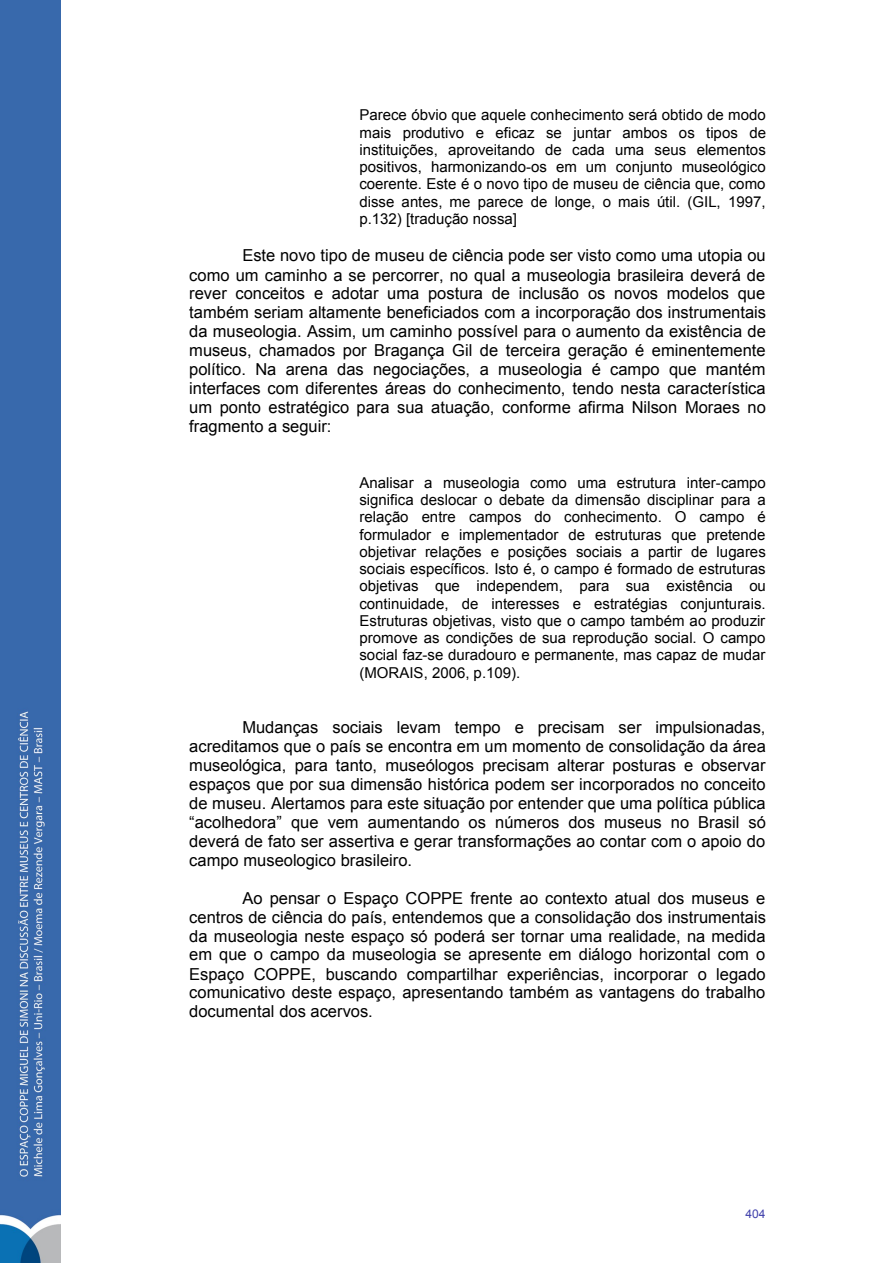
<style>
.page{position:relative;width:893px;height:1263px;background:#fff}
.page>*{position:absolute;margin:0;border:0;box-sizing:border-box;transform-origin:0 0}
.t1{font:16.5px/19px "Arial";color:#000;text-align:justify}
.t2{font:15px/17.2px "Arial";color:#000;text-align:justify}
.t3{font:12px "Arial";color:#4040ab}
</style>
<div class="page">
<img style="left:0;top:0;width:61px;height:1263px">
<p class="t2" style="left:359px;top:107px;width:408px">Parece óbvio que aquele conhecimento será obtido de modo mais produtivo e eficaz se juntar ambos os tipos de instituições, aproveitando de cada uma seus elementos positivos, harmonizando-os em um conjunto museológico coerente. Este é o novo tipo de museu de ciência que, como disse antes, me parece de longe, o mais útil. (GIL, 1997, p.132) [tradução nossa]</p>
<p class="t1" style="left:189px;top:246px;width:578px;text-indent:53px">Este novo tipo de museu de ciência pode ser visto como uma utopia ou como um caminho a se percorrer, no qual a museologia brasileira deverá de rever conceitos e adotar uma postura de inclusão os novos modelos que também seriam altamente beneficiados com a incorporação dos instrumentais da museologia. Assim, um caminho possível para o aumento da existência de museus, chamados por Bragança Gil de terceira geração é eminentemente político. Na arena das negociações, a museologia é campo que mantém interfaces com diferentes áreas do conhecimento, tendo nesta característica um ponto estratégico para sua atuação, conforme afirma Nilson Moraes no fragmento a seguir:</p>
<p class="t2" style="left:359px;top:474px;width:408px">Analisar a museologia como uma estrutura inter-campo significa deslocar o debate da dimensão disciplinar para a relação entre campos do conhecimento. O campo é formulador e implementador de estruturas que pretende objetivar relações e posições sociais a partir de lugares sociais específicos. Isto é, o campo é formado de estruturas objetivas que independem, para sua existência ou continuidade, de interesses e estratégias conjunturais.<br>Estruturas objetivas, visto que o campo também ao produzir promove as condições de sua reprodução social. O campo social faz-se duradouro e permanente, mas capaz de mudar (MORAIS, 2006, p.109).</p>
<p class="t1" style="left:189px;top:717px;width:578px;text-indent:53px">Mudanças sociais levam tempo e precisam ser impulsionadas, acreditamos que o país se encontra em um momento de consolidação da área museológica, para tanto, museólogos precisam alterar posturas e observar espaços que por sua dimensão histórica podem ser incorporados no conceito de museu. Alertamos para este situação por entender que uma política pública “acolhedora” que vem aumentando os números dos museus no Brasil só deverá de fato ser assertiva e gerar transformações ao contar com o apoio do campo museologico brasileiro.</p>
<p class="t1" style="left:189px;top:888px;width:578px;text-indent:53px">Ao pensar o Espaço COPPE frente ao contexto atual dos museus e centros de ciência do país, entendemos que a consolidação dos instrumentais da museologia neste espaço só poderá ser tornar uma realidade, na medida em que o campo da museologia se apresente em diálogo horizontal com o Espaço COPPE, buscando compartilhar experiências, incorporar o legado comunicativo deste espaço, apresentando também as vantagens do trabalho documental dos acervos.</p>
<p class="t3" style="left:745px;top:1206px;width:22px">404</p>
</div>
